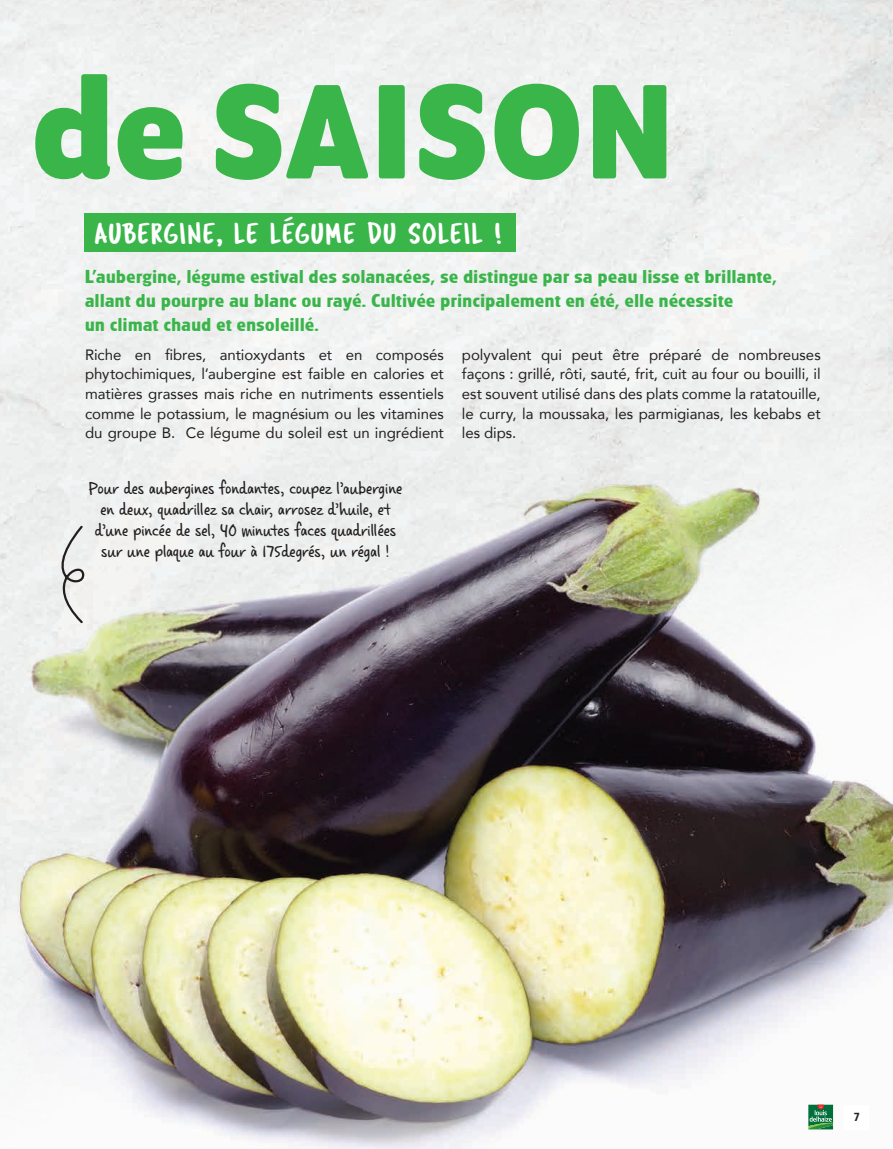
<style>
.page{position:relative;width:893px;height:1149px;background:#fff}
.page>*{position:absolute;margin:0;border:0;box-sizing:border-box;transform-origin:0 0}
.t1{font:700 145.5px "Program OT";letter-spacing:.025em;color:#3ab54a}
.t2{font:30px "Tragic Marker";letter-spacing:.035em;color:#fff}
.t3{font:700 19.5px/24px "Glasgow RR Book";letter-spacing:.03em;color:#3ab54a}
.t4{font:18px/21px "Casino Hand";letter-spacing:-.005em;color:#231f20;text-align:center}
.t5{font:15px/19.5px "Avenir";color:#231f20;text-align:justify}
.t6{font:500 12.75px "Program OT";color:#231f20}
.s1{font-style:inherit}
</style>
<div class="page">
<div style="left:84px;top:213px;width:432px;height:39px;background:#3ab54a"></div>
<img style="left:0;top:411px;width:893px;height:737px">
<img style="left:19px;top:494px;width:694px;height:629px">
<svg style="left:808px;top:1104px;width:25px;height:24px"></svg>
<div style="left:844px;top:1104px;width:25px;height:24px;background:#fff"></div>
<h1 class="t1" style="left:32px;top:48px;width:643px">de SAISON</h1>
<h2 class="t2" style="left:95px;top:215px;width:408px">AUBERGINE, LE LÉGUME DU SOLEIL !</h2>
<h3 class="t3" style="left:85px;top:264px;width:693px">L’aubergine, légume estival des solanacées, se distingue par sa peau lisse et brillante, allant du pourpre au blanc ou rayé. Cultivée principalement en été, elle nécessite<br>un climat chaud et ensoleillé.</h3>
<p class="t5" style="left:85px;top:344px;width:360px">Riche en <span class="s1">fi</span>bres, antioxydants et en composés phytochimiques, l’aubergine est faible en calories et matières grasses mais riche en nutriments essentiels comme le potassium, le magnésium ou les vitamines du groupe B. Ce légume du soleil est un ingrédient</p>
<p class="t5" style="left:462px;top:344px;width:360px">polyvalent qui peut être préparé de nombreuses façons : grillé, rôti, sauté, frit, cuit au four ou bouilli, il est souvent utilisé dans des plats comme la ratatouille, le curry, la moussaka, les parmigianas, les kebabs et les dips.</p>
<p class="t4" style="left:89px;top:478px;width:315px">Pour des aubergines fondantes, coupez l’aubergine en deux, quadrillez sa chair, arrosez d’huile, et d’une pincée de sel, 40 minutes faces quadrillées sur une plaque au four à 175degrés, un régal !</p>
<p class="t6" style="left:854px;top:1109px;width:7px">7</p>
</div>
